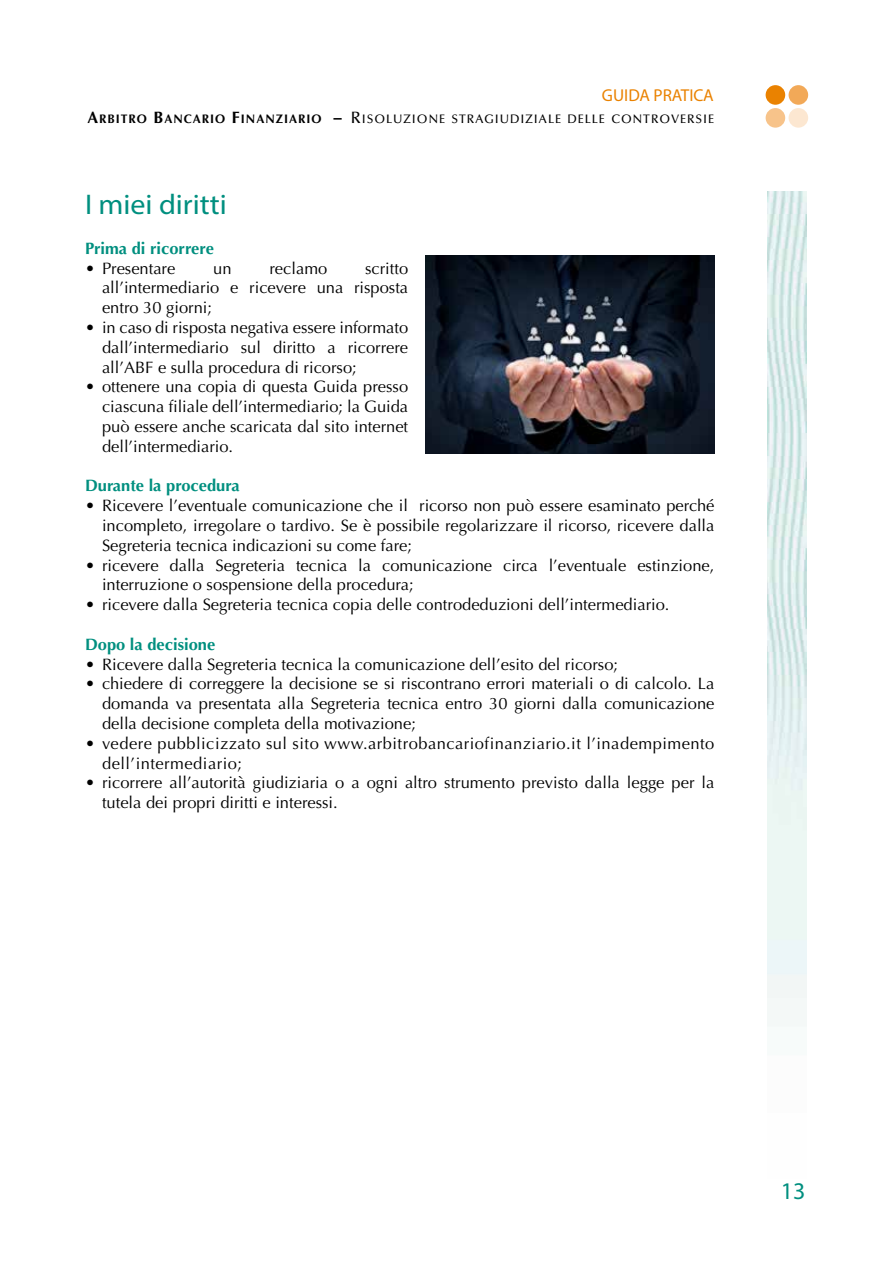
<style>
.page{position:relative;width:893px;height:1263px;background:#fff}
.page>*{position:absolute;margin:0;border:0;box-sizing:border-box;transform-origin:0 0}
.t1{font:28.5px "Myriad Pro";color:#008f7f;scale:1.05 1}
.t2{font:24px "Myriad Pro";color:#008f7f}
.t3{font:17.25px "Myriad Pro";color:#ea8200}
.t4{font:16.5px/19.8px "Optima LT Std";color:#000;text-align:justify}
.t5{font:16.5px/19.8px "Optima LT Std";letter-spacing:.03em;color:#000}
.t6{font:700 16.5px "Optima LT Std";color:#008f7f}
.t7{font:500 12.3px "Optima LT Std";letter-spacing:.08em;color:#000}
.s1{font-weight:700;font-size:16.5px}
.s2{font-weight:700}
.s3{font-size:16.5px}
</style>
<div class="page">
<div style="left:766px;top:108px;width:19px;height:20px;background:#f7c38a;border-radius:50%"></div>
<div style="left:789px;top:108px;width:19px;height:20px;background:#fce7d1;border-radius:50%"></div>
<div style="left:766px;top:85px;width:19px;height:20px;background:#ea8200;border-radius:50%"></div>
<div style="left:789px;top:85px;width:19px;height:20px;background:#f2a958;border-radius:50%"></div>
<img style="left:768px;top:191px;width:38px;height:835px">
<img style="left:425px;top:255px;width:289px;height:199px">
<p class="t3" style="left:602px;top:84px;width:113px">GUIDA PRATICA</p>
<p class="t7" style="left:87px;top:112px;width:628px"><span class="s1">A</span><span class="s2">RBITRO</span> <span class="s1">B</span><span class="s2">ANCARIO</span> <span class="s1">F</span><span class="s2">INANZIARIO</span> <span class="s1">−</span> <span class="s3">R</span>ISOLUZIONE STRAGIUDIZIALE DELLE CONTROVERSIE</p>
<h1 class="t1" style="left:85px;top:187px;width:136px">I miei diritti</h1>
<p class="t6" style="left:85px;top:239px;width:130px">Prima di ricorrere</p>
<p class="t4" style="left:85px;top:258px;width:92px">• Presentare</p>
<p class="t4" style="left:213px;top:258px;width:20px">un</p>
<p class="t4" style="left:269px;top:258px;width:59px">reclamo</p>
<p class="t4" style="left:102px;top:258px;width:308px;text-indent:263px">scritto all’intermediario e ricevere una risposta entro 30 giorni;</p>
<p class="t4" style="left:102px;top:318px;width:308px;text-indent:-17px">• in caso di risposta negativa essere informato dall’intermediario sul diritto a ricorrere all’ABF e sulla procedura di ricorso;</p>
<p class="t4" style="left:102px;top:377px;width:308px;text-indent:-17px">• ottenere una copia di questa Guida presso ciascuna filiale dell’intermediario; la Guida può essere anche scaricata dal sito internet dell’intermediario.</p>
<p class="t6" style="left:85px;top:476px;width:156px">Durante la procedura</p>
<p class="t4" style="left:102px;top:496px;width:614px;text-indent:-17px">• Ricevere l’eventuale comunicazione che il ricorso non può essere esaminato perché incompleto, irregolare o tardivo. Se è possibile regolarizzare il ricorso, ricevere dalla Segreteria tecnica indicazioni su come fare;</p>
<p class="t4" style="left:102px;top:555px;width:614px;text-indent:-17px">• ricevere dalla Segreteria tecnica la comunicazione circa l’eventuale estinzione, interruzione o sospensione della procedura;</p>
<p class="t4" style="left:85px;top:595px;width:586px">• ricevere dalla Segreteria tecnica copia delle controdeduzioni dell’intermediario.</p>
<p class="t6" style="left:85px;top:635px;width:132px">Dopo la decisione</p>
<p class="t4" style="left:85px;top:654px;width:535px">• Ricevere dalla Segreteria tecnica la comunicazione dell’esito del ricorso;</p>
<p class="t4" style="left:102px;top:674px;width:614px;text-indent:-17px">• chiedere di correggere la decisione se si riscontrano errori materiali o di calcolo. La domanda va presentata alla Segreteria tecnica entro 30 giorni dalla comunicazione della decisione completa della motivazione;</p>
<p class="t5" style="left:102px;top:734px;width:614px;text-indent:-17px">• vedere pubblicizzato sul sito www.arbitrobancariofinanziario.it l’inadempimento dell’intermediario;</p>
<p class="t4" style="left:102px;top:773px;width:614px;text-indent:-17px">• ricorrere all’autorità giudiziaria o a ogni altro strumento previsto dalla legge per la tutela dei propri diritti e interessi.</p>
<h2 class="t2" style="left:781px;top:1176px;width:26px">13</h2>
</div>
